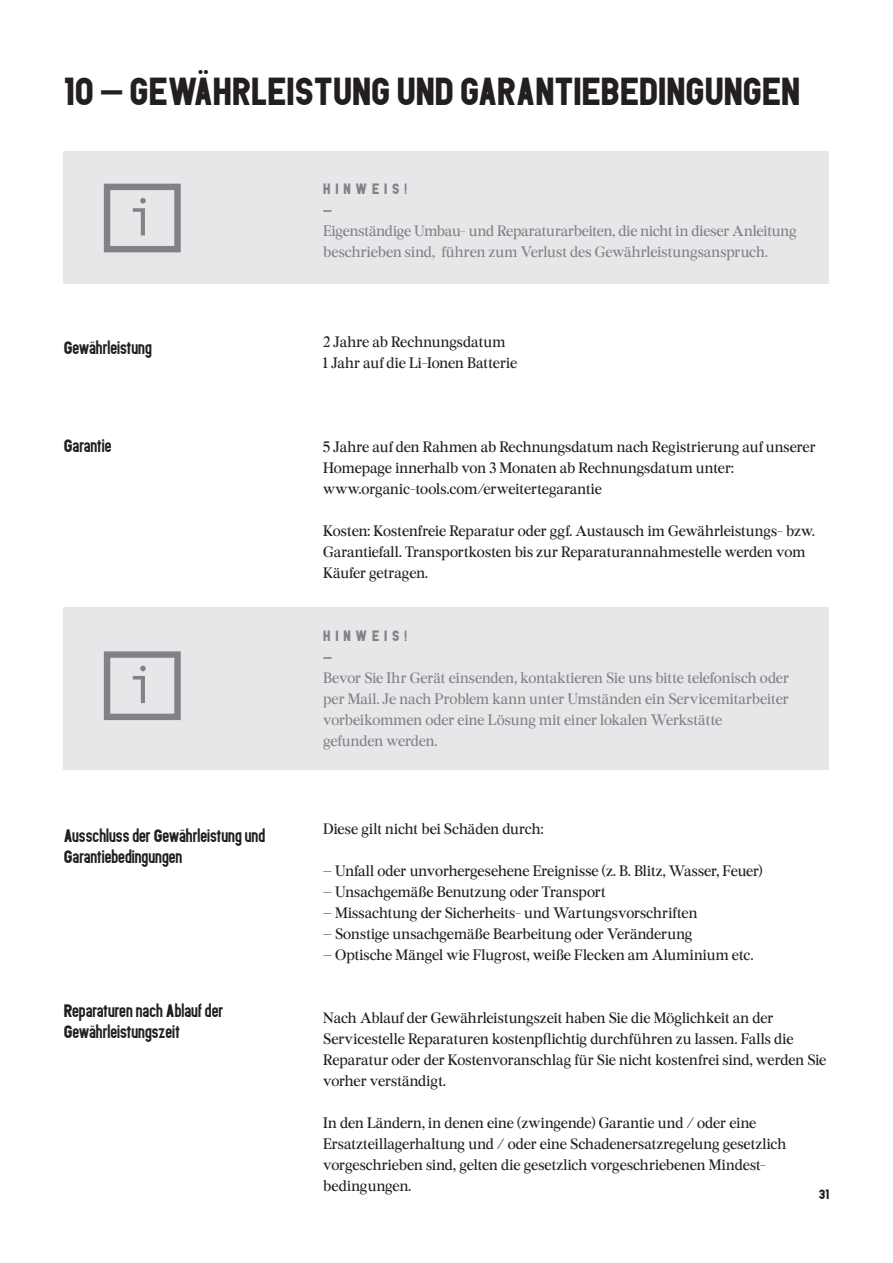
<style>
.page{position:relative;width:893px;height:1263px;background:#fff}
.page>*{position:absolute;margin:0;border:0;box-sizing:border-box;transform-origin:0 0}
.t1{font:53.4px "Andale Mono";color:#808285}
.t2{font:39px "PDU";color:#231f20}
.t3{font:18px/21px "PDU";color:#231f20}
.t4{font:15px/21px "Burgess Pro";letter-spacing:-.005em;color:#231f20}
.t5{font:15px/21px "Burgess Pro";letter-spacing:-.005em;color:#808285}
.t6{font:15px/21px "PDU";color:#808285}
.t7{font:13.5px "PDU";color:#231f20}
</style>
<div class="page">
<div style="left:63px;top:151px;width:765px;height:133px;background:#e6e7e9"></div>
<div style="left:63px;top:608px;width:765px;height:162px;background:#e6e7e9"></div>
<div style="left:104px;top:184px;width:77px;height:68px;border:6px solid #808285"></div>
<div style="left:104px;top:651px;width:77px;height:69px;border:6px solid #808285"></div>
<h2 class="t2" style="left:64px;top:64px;width:738px">10 — GEWÄHRLEISTUNG UND GARANTIEBEDINGUNGEN</h2>
<h1 class="t1" style="left:125px;top:182px;width:34px">i</h1>
<p class="t3" style="left:64px;top:337px;width:90px">Gewährleistung</p>
<p class="t3" style="left:64px;top:435px;width:49px">Garantie</p>
<h1 class="t1" style="left:125px;top:650px;width:34px">i</h1>
<p class="t3" style="left:64px;top:825px;width:203px">Ausschluss der Gewährleistung und<br>Garantiebedingungen</p>
<p class="t3" style="left:64px;top:1000px;width:161px">Reparaturen nach Ablauf der<br>Gewährleistungszeit</p>
<p class="t6" style="left:323px;top:179px;width:85px">H I N W E I S ! —</p>
<p class="t5" style="left:323px;top:221px;width:475px">Eigenständige Umbau- und Reparaturarbeiten, die nicht in dieser Anleitung beschrieben sind, führen zum Verlust des Gewährleistungsanspruch.</p>
<p class="t4" style="left:323px;top:331px;width:196px">2 Jahre ab Rechnungsdatum<br>1 Jahr auf die Li-Ionen Batterie</p>
<p class="t4" style="left:323px;top:436px;width:494px">5 Jahre auf den Rahmen ab Rechnungsdatum nach Registrierung auf unserer<br>Homepage innerhalb von 3 Monaten ab Rechnungsdatum unter: www.organic-tools.com/erweitertegarantie</p>
<p class="t4" style="left:323px;top:520px;width:493px">Kosten: Kostenfreie Reparatur oder ggf. Austausch im Gewährleistungs- bzw.<br>Garantiefall. Transportkosten bis zur Reparaturannahmestelle werden vom<br>Käufer getragen.</p>
<p class="t6" style="left:323px;top:625px;width:85px">H I N W E I S ! —</p>
<p class="t5" style="left:323px;top:668px;width:467px">Bevor Sie Ihr Gerät einsenden, kontaktieren Sie uns bitte telefonisch oder per Mail. Je nach Problem kann unter Umständen ein Servicemitarbeiter vorbeikommen oder eine Lösung mit einer lokalen Werkstätte<br>gefunden werden.</p>
<p class="t4" style="left:323px;top:818px;width:222px">Diese gilt nicht bei Schäden durch:</p>
<p class="t4" style="left:323px;top:860px;width:441px">– Unfall oder unvorhergesehene Ereignisse (z. B. Blitz, Wasser, Feuer)</p>
<p class="t4" style="left:323px;top:881px;width:284px">– Unsachgemäße Benutzung oder Transport</p>
<p class="t4" style="left:323px;top:902px;width:376px">– Missachtung der Sicherheits- und Wartungsvorschriften</p>
<p class="t4" style="left:323px;top:923px;width:371px">– Sonstige unsachgemäße Bearbeitung oder Veränderung</p>
<p class="t4" style="left:323px;top:944px;width:432px">– Optische Mängel wie Flugrost, weiße Flecken am Aluminium etc.</p>
<p class="t4" style="left:323px;top:1007px;width:505px">Nach Ablauf der Gewährleistungszeit haben Sie die Möglichkeit an der Servicestelle Reparaturen kostenpflichtig durchführen zu lassen. Falls die Reparatur oder der Kostenvoranschlag für Sie nicht kostenfrei sind, werden Sie vorher verständigt.</p>
<p class="t4" style="left:323px;top:1112px;width:464px">In den Ländern, in denen eine (zwingende) Garantie und / oder eine Ersatzteillagerhaltung und / oder eine Schadenersatzregelung gesetzlich vorgeschrieben sind, gelten die gesetzlich vorgeschriebenen Mindest&shy;bedingungen.</p>
<p class="t7" style="left:819px;top:1185px;width:12px">31</p>
</div>
